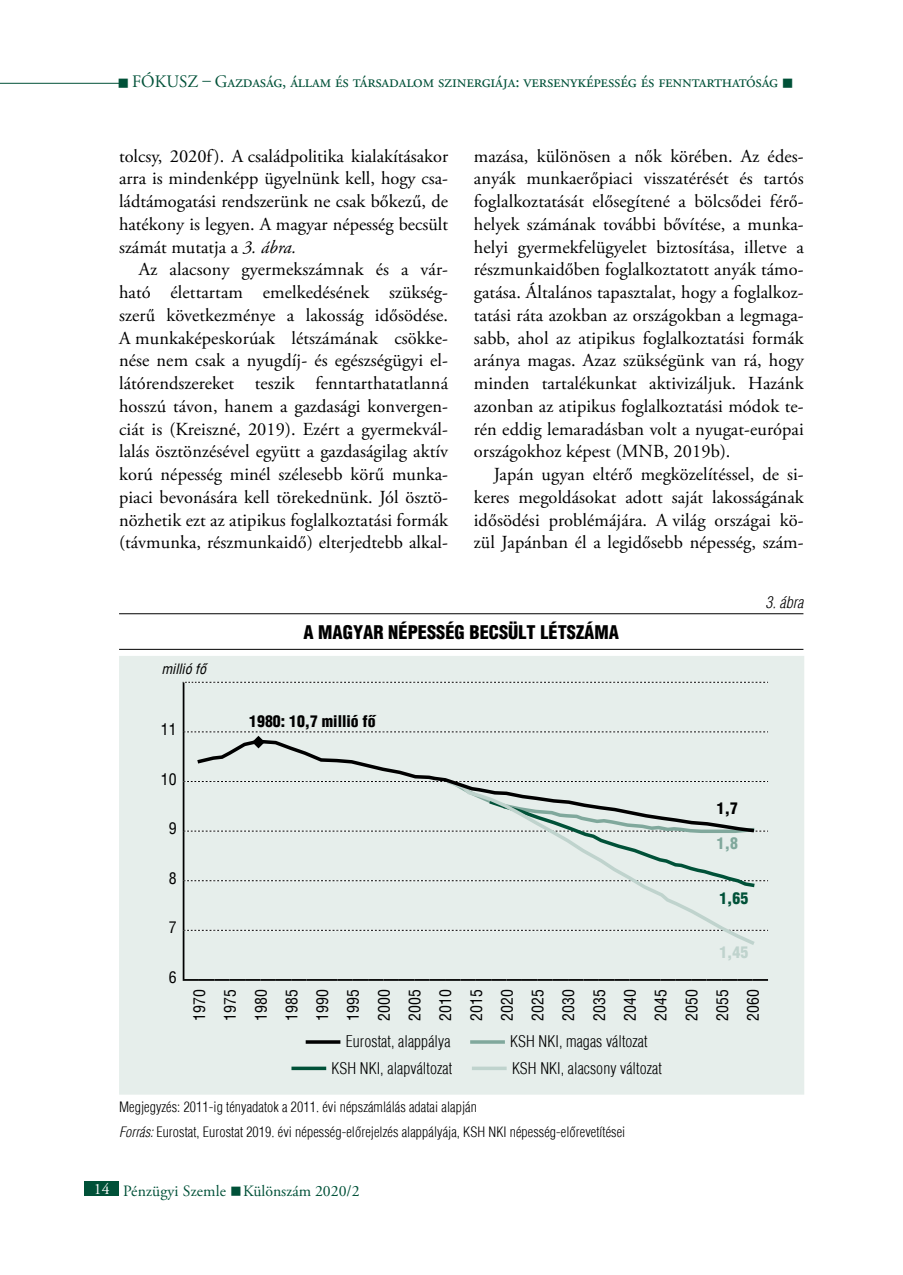
<style>
.page{position:relative;width:903px;height:1275px;background:#fff}
.page>*{position:absolute;margin:0;border:0;box-sizing:border-box;transform-origin:0 0}
.t1{font:18.38px/22.8px "Adobe Garamond Pro";color:#000;text-align:justify}
.t2{font:900 condensed 18.38px "H Helvetica";color:#000}
.t3{font:17.5px "Adobe Garamond Pro";letter-spacing:-.01em;color:#005138}
.t4{font:condensed 15.75px/30.8px "H Helvetica";color:#000;text-align:justify}
.t5{font:300 condensed 15.75px "H Helvetica";letter-spacing:.005em;color:#000}
.t6{font:15.75px "Adobe Garamond Pro";color:#005138}
.t7{font:900 condensed 15.75px "H Helvetica";color:#000}
.t8{font:italic 300 condensed 15.75px "H Helvetica";color:#000}
.t9{font:900 condensed 15.75px "H Helvetica";color:#005138}
.t10{font:900 condensed 15.75px "H Helvetica";color:#bfd3cd}
.t11{font:900 condensed 15.75px "H Helvetica";color:#80a89c}
.t12{font:300 condensed 14px/24.5px "H Helvetica";letter-spacing:.005em;color:#000}
.t13{font:italic condensed 14px "H Helvetica";color:#000}
.s1{font-style:italic}
.s2{color:#fff}
</style>
<div class="page">
<hr style="left:0;top:83px;width:119px;height:1px;background:#005138">
<div style="left:84px;top:1181px;width:35px;height:15px;background:#005138"></div>
<hr style="left:119px;top:613px;width:684px;height:1px;background:#000">
<hr style="left:119px;top:649px;width:684px;height:1px;background:#000">
<div style="left:119px;top:656px;width:685px;height:439px;background:#e6eeeb"></div>
<hr style="left:183px;top:682px;width:1px;height:50px;background:#000">
<hr style="left:183px;top:732px;width:1px;height:49px;background:#000">
<hr style="left:183px;top:781px;width:1px;height:50px;background:#000">
<hr style="left:183px;top:831px;width:1px;height:50px;background:#000">
<hr style="left:183px;top:881px;width:1px;height:49px;background:#000">
<hr style="left:183px;top:930px;width:1px;height:49px;background:#000">
<svg style="left:183px;top:979px;width:585px;height:2px"></svg>
<svg style="left:184px;top:930px;width:584px;height:1px"></svg>
<svg style="left:183px;top:682px;width:585px;height:1px"></svg>
<svg style="left:306px;top:1040px;width:34px;height:4px"></svg>
<svg style="left:470px;top:1040px;width:35px;height:4px"></svg>
<hr style="left:291px;top:1067px;width:35px;height:3px;background:#005138">
<hr style="left:472px;top:1067px;width:35px;height:3px;background:#bfd3cd">
<div style="left:184px;top:777px;width:584px;height:112px;background:#e6eeeb"></div>
<svg style="left:444px;top:834px;width:314px;height:114px;background:#dfe8e5"></svg>
<svg style="left:193px;top:748px;width:565px;height:86px;background:#d8e0dd"></svg>
<svg style="left:184px;top:732px;width:584px;height:16px;background:#dde5e2"></svg>
<p class="t3" style="left:118px;top:71px;width:677px">■ fóku sz – Gazdaság, állam és társadalom szinergiája: versenyképesség és fenntarthatóság ■</p>
<p class="t1" style="left:119px;top:145px;width:331px">tolcsy, 2020f). A családpolitika kialakításakor arra is mindenképp ügyelnünk kell, hogy csa&shy;ládtámogatási rendszerünk ne csak bőkezű, de hatékony is legyen. A magyar népesség becsült számát mutatja a <span class="s1">3. ábra.</span></p>
<p class="t1" style="left:119px;top:259px;width:331px;text-indent:20px">Az alacsony gyermekszámnak és a vár&shy;ható élettartam emelkedésének szükség&shy;szerű következménye a lakosság idősödése.<br>A munkaképeskorúak létszámának csökke&shy;nése nem csak a nyugdíj- és egészségügyi el&shy;látórendszereket teszik fenntarthatatlanná hosszú távon, hanem a gazdasági konvergen&shy;ciát is (Kreiszné, 2019). Ezért a gyermekvál&shy;lalás ösztönzésével együtt a gazdaságilag aktív korú népesség minél szélesebb körű munka&shy;piaci bevonására kell törekednünk. Jól ösztö&shy;nözhetik ezt az atipikus foglalkoztatási formák (távmunka, részmunkaidő) elterjedtebb alkal-</p>
<p class="t1" style="left:474px;top:145px;width:332px">mazása, különösen a nők körében. Az édes&shy;anyák munkaerőpiaci visszatérését és tartós foglalkoztatását elősegítené a bölcsődei férő&shy;helyek számának további bővítése, a munka&shy;helyi gyermekfelügyelet biztosítása, illetve a részmunkaidőben foglalkoztatott anyák támo&shy;gatása. Általános tapasztalat, hogy a foglalkoz&shy;tatási ráta azokban az országokban a legmaga&shy;sabb, ahol az atipikus foglalkoztatási formák aránya magas. Azaz szükségünk van rá, hogy minden tartalékunkat aktivizáljuk. Hazánk azonban az atipikus foglalkoztatási módok te&shy;rén eddig lemaradásban volt a nyugat-európai országokhoz képest (MNB, 2019b).</p>
<p class="t1" style="left:474px;top:464px;width:332px;text-indent:20px">Japán ugyan eltérő megközelítéssel, de si&shy;keres megoldásokat adott saját lakosságának idősödési problémájára. A világ országai kö&shy;zül Japánban él a legidősebb népesség, szám-</p>
<p class="t8" style="left:765px;top:593px;width:40px">3. ábra</p>
<p class="t13" style="left:161px;top:660px;width:46px">millió fő</p>
<p class="t4" style="left:161px;top:713px;width:17px">11</p>
<p class="t4" style="left:161px;top:763px;width:17px">10</p>
<p class="t4" style="left:169px;top:813px;width:9px">9</p>
<p class="t4" style="left:169px;top:862px;width:9px">8</p>
<p class="t4" style="left:169px;top:912px;width:9px">7</p>
<p class="t4" style="left:169px;top:961px;width:9px">6</p>
<p class="t2" style="left:303px;top:621px;width:317px">A MAGYAR NÉPESSÉG BECSÜLT LÉTSZÁMA</p>
<p class="t7" style="left:249px;top:712px;width:129px">1980: 10,7 MILLIÓ FŐ</p>
<p class="t7" style="left:717px;top:798px;width:22px">1,7</p>
<p class="t11" style="left:717px;top:834px;width:22px">1,8</p>
<p class="t9" style="left:719px;top:888px;width:30px">1,65</p>
<p class="t10" style="left:719px;top:942px;width:30px">1,45</p>
<p class="t4" style="left:184px;top:1021px;width:33px;rotate:-90deg">1970<br>1975<br>1980<br>1985<br>1990<br>1995<br>2000<br>2005<br>2010<br>2015<br>2020<br>2025<br>2030<br>2035<br>2040<br>2045<br>2050<br>2055<br>2060</p>
<p class="t5" style="left:346px;top:1032px;width:106px">Eurostat, alappálya</p>
<p class="t5" style="left:510px;top:1032px;width:139px">KSH NKI , magas változat</p>
<p class="t5" style="left:332px;top:1059px;width:122px">KSH NKI , alapváltozat</p>
<p class="t5" style="left:512px;top:1059px;width:151px">KSH NKI , alacsony változat</p>
<p class="t12" style="left:119px;top:1095px;width:508px">Megjegyzés: 2011-ig tényadatok a 2011. évi népszámlálás adatai alapján<br><span class="s1">Forrás:</span> Eurostat, Eurostat 2019. évi népesség-előrejelzés alappályája, KSH NKI népesség-előrevetítései</p>
<p class="t6" style="left:94px;top:1181px;width:267px"><span class="s2">14</span> Pénzügyi Szemle ■Különszám 2020/2</p>
</div>
